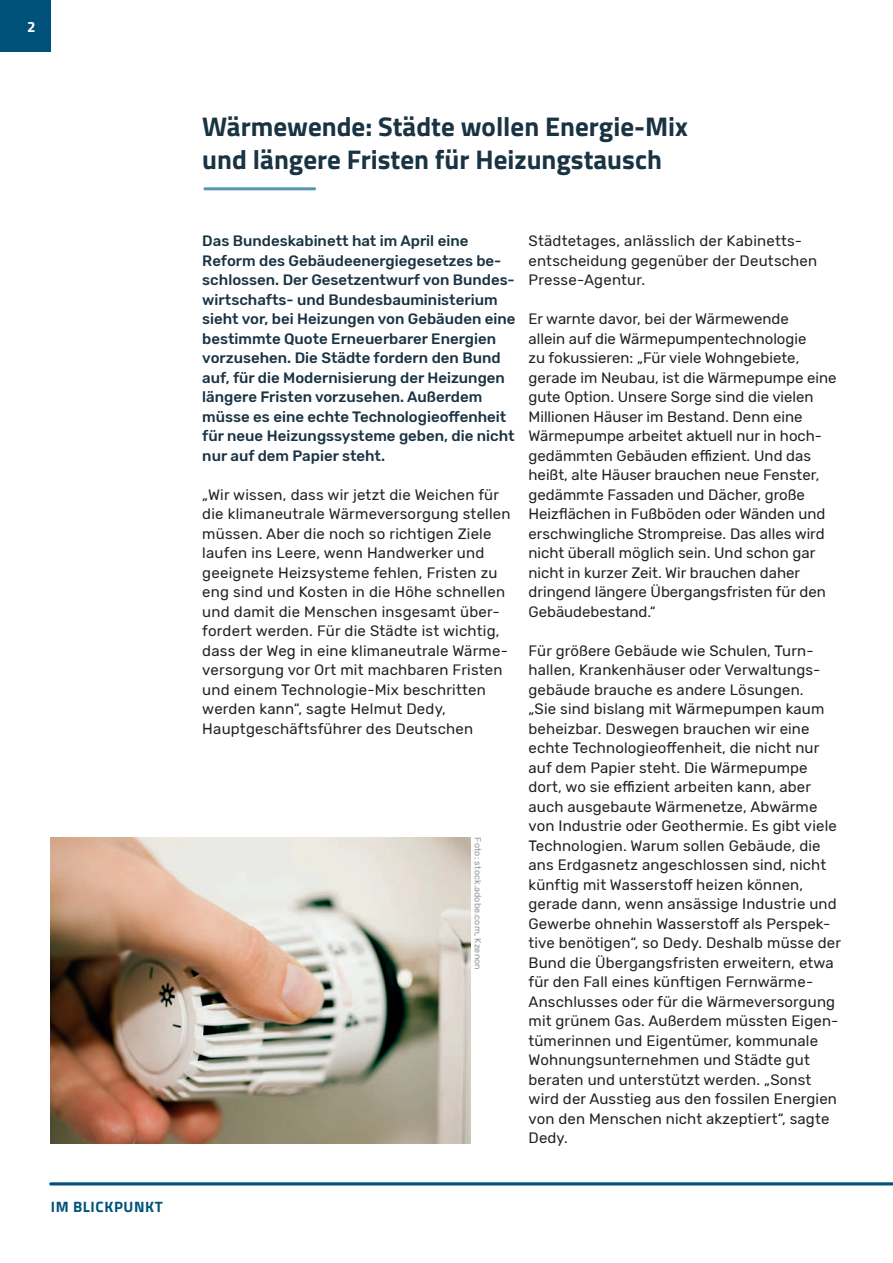
<style>
.page{position:relative;width:893px;height:1263px;background:#fff}
.page>*{position:absolute;margin:0;border:0;box-sizing:border-box;transform-origin:0 0}
.t1{font:700 27px/32.4px "Titillium Web";color:#1a3343}
.t2{font:15px/19.5px "Rubik";letter-spacing:.01em;color:#231f20}
.t3{font:500 15px/19.5px "Rubik";color:#1a3343}
.t4{font:700 15px "Titillium Web";letter-spacing:.04em;color:#00527a}
.t5{font:700 15px "Titillium Web";color:#fff}
.t6{font:9px "Rubik";letter-spacing:.01em;color:#939598}
</style>
<div class="page">
<hr style="left:205px;top:187px;width:110px;height:3px;background:#5894b5">
<img style="left:51px;top:837px;width:419px;height:306px">
<div style="left:0;top:0;width:51px;height:51px;background:#00527a"></div>
<svg style="left:49px;top:1182px;width:844px;height:4px;background:#357695"></svg>
<p class="t5" style="left:27px;top:16px;width:10px">2</p>
<p class="t4" style="left:51px;top:1195px;width:114px">IM BLICKPUNKT</p>
<h1 class="t1" style="left:202px;top:109px;width:487px">Wärmewende: Städte wollen Energie-Mix und längere Fristen für Heizungstausch</h1>
<p class="t3" style="left:202px;top:231px;width:315px">Das Bundeskabinett hat im April eine Reform des Gebäudeenergiegesetzes be&shy;schlossen. Der Gesetzentwurf von Bundes&shy;wirtschafts- und Bundesbauministerium sieht vor, bei Heizungen von Gebäuden eine bestimmte Quote Erneuerbarer Energien vorzusehen. Die Städte fordern den Bund auf, für die Modernisierung der Heizungen längere Fristen vorzusehen. Außerdem müsse es eine echte Technologieoffenheit für neue Heizungssysteme geben, die nicht nur auf dem Papier steht.</p>
<p class="t2" style="left:202px;top:485px;width:310px">„Wir wissen, dass wir jetzt die Weichen für die klimaneutrale Wärmeversorgung stellen müssen. Aber die noch so richtigen Ziele laufen ins Leere, wenn Handwerker und geeignete Heizsysteme fehlen, Fristen zu eng sind und Kosten in die Höhe schnellen und damit die Menschen insgesamt über&shy;fordert werden. Für die Städte ist wichtig, dass der Weg in eine klimaneutrale Wärme&shy;versorgung vor Ort mit machbaren Fristen und einem Technologie-Mix beschritten werden kann“, sagte Helmut Dedy, Hauptgeschäftsführer des Deutschen</p>
<p class="t6" style="left:483px;top:837px;width:134px;rotate:90deg">Foto: stock.adobe.com, Kzenon</p>
<p class="t2" style="left:528px;top:231px;width:290px">Städtetages, anlässlich der Kabinetts&shy;entscheidung gegenüber der Deutschen<br>Presse-Agentur.</p>
<p class="t2" style="left:528px;top:309px;width:309px">Er warnte davor, bei der Wärmewende<br>allein auf die Wärmepumpentechnologie<br>zu fokussieren: „Für viele Wohngebiete, gerade im Neubau, ist die Wärmepumpe eine gute Option. Unsere Sorge sind die vielen Millionen Häuser im Bestand. Denn eine Wärmepumpe arbeitet aktuell nur in hoch&shy;gedämmten Gebäuden effizient. Und das heißt, alte Häuser brauchen neue Fenster, gedämmte Fassaden und Dächer, große Heizflächen in Fußböden oder Wänden und erschwingliche Strompreise. Das alles wird nicht überall möglich sein. Und schon gar nicht in kurzer Zeit. Wir brauchen daher dringend längere Übergangsfristen für den Gebäudebestand.“</p>
<p class="t2" style="left:528px;top:641px;width:314px">Für größere Gebäude wie Schulen, Turn&shy;hallen, Krankenhäuser oder Verwaltungs&shy;gebäude brauche es andere Lösungen.<br>„Sie sind bislang mit Wärmepumpen kaum beheizbar. Deswegen brauchen wir eine echte Technologieoffenheit, die nicht nur auf dem Papier steht. Die Wärmepumpe dort, wo sie effizient arbeiten kann, aber auch ausgebaute Wärmenetze, Abwärme von Industrie oder Geothermie. Es gibt viele Technologien. Warum sollen Gebäude, die ans Erdgasnetz angeschlossen sind, nicht künftig mit Wasserstoff heizen können, gerade dann, wenn ansässige Industrie und Gewerbe ohnehin Wasserstoff als Perspek&shy;tive benötigen“, so Dedy. Deshalb müsse der Bund die Übergangsfristen erweitern, etwa für den Fall eines künftigen Fernwärme-Anschlusses oder für die Wärmeversorgung mit grünem Gas. Außerdem müssten Eigen&shy;tümerinnen und Eigentümer, kommunale Wohnungsunternehmen und Städte gut beraten und unterstützt werden. „Sonst wird der Ausstieg aus den fossilen Energien von den Menschen nicht akzeptiert“, sagte Dedy.</p>
</div>
